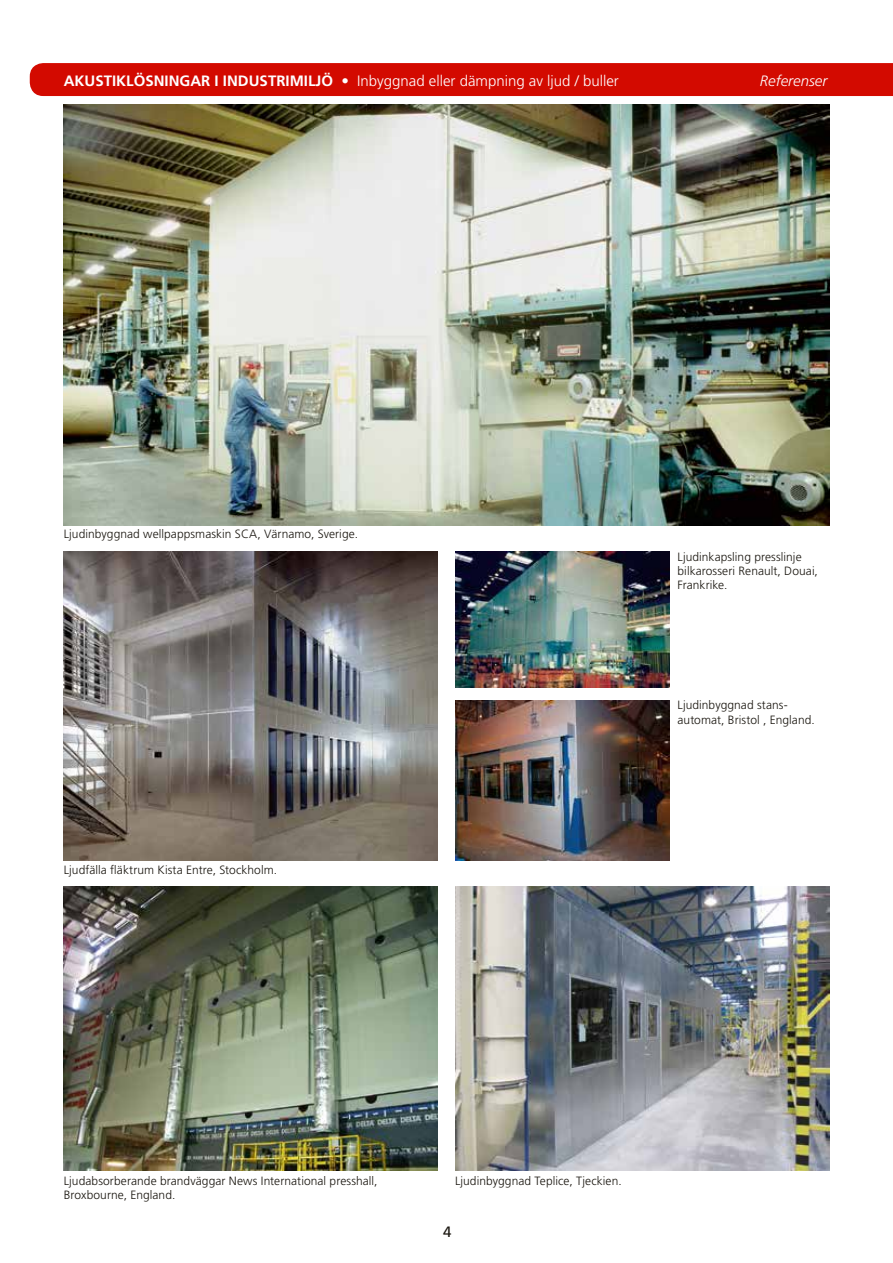
<style>
.page{position:relative;width:893px;height:1263px;background:#fff}
.page>*{position:absolute;margin:0;border:0;box-sizing:border-box;transform-origin:0 0}
.t1{font:300 15px "Frutiger LT Std";color:#fff}
.t2{font:italic 300 15px "Frutiger LT Std";color:#fff}
.t3{font:15px "Frutiger LT Std";color:#1a160f}
.t4{font:300 12px/14.4px "Frutiger LT Std";letter-spacing:.005em;color:#1a160f}
.s1{font-weight:700}
</style>
<div class="page">
<img style="left:64px;top:551px;width:374px;height:310px">
<img style="left:455px;top:886px;width:374px;height:284px">
<img style="left:64px;top:887px;width:374px;height:284px">
<img style="left:455px;top:700px;width:214px;height:161px">
<img style="left:455px;top:551px;width:214px;height:137px">
<img style="left:64px;top:104px;width:765px;height:421px">
<div style="left:30px;top:63px;width:863px;height:33px;background:#d30a00"></div>
<p class="t1" style="left:64px;top:72px;width:557px"><span class="s1">AKUSTIKLÖSNINGAR I INDUSTRIMILJÖ •</span> Inbyggnad eller dämpning av ljud / buller</p>
<p class="t2" style="left:760px;top:72px;width:69px">Referenser</p>
<p class="t4" style="left:64px;top:527px;width:296px">Ljudinbyggnad wellpappsmaskin SCA, Värnamo, Sverige.</p>
<p class="t4" style="left:64px;top:863px;width:215px">Ljudfälla fläktrum Kista Entre, Stockholm.</p>
<p class="t4" style="left:677px;top:549px;width:142px">Ljudinkapsling presslinje bilkarosseri Renault, Douai,<br>Frankrike.</p>
<p class="t4" style="left:677px;top:698px;width:139px">Ljudinbyggnad stans&shy;automat, Bristol , England.</p>
<p class="t4" style="left:64px;top:1173px;width:315px">Ljudabsorberande brandväggar News International presshall,<br>Broxbourne, England.</p>
<p class="t4" style="left:455px;top:1174px;width:168px">Ljudinbyggnad Teplice, Tjeckien.</p>
<p class="t3" style="left:443px;top:1223px;width:10px">4</p>
</div>
